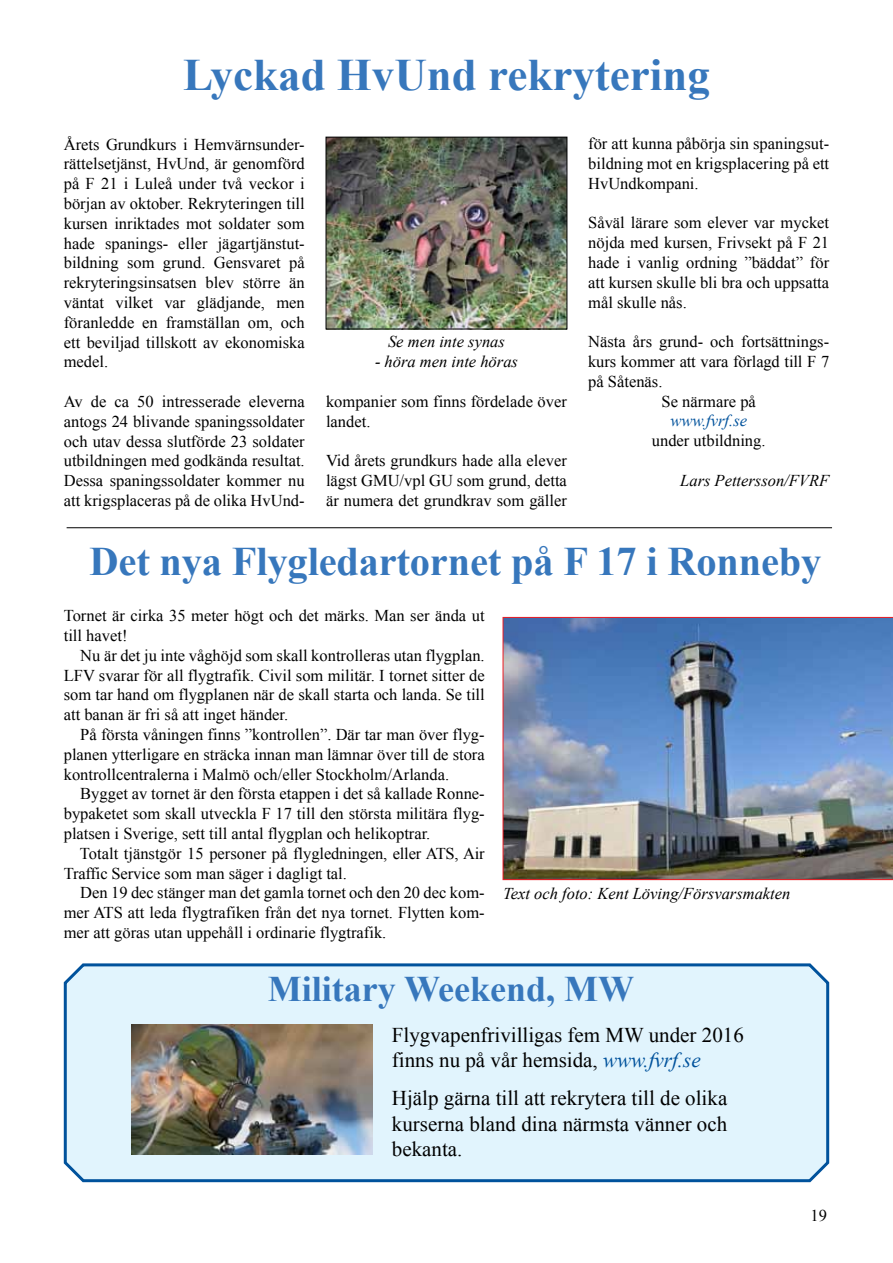
<style>
.page{position:relative;width:893px;height:1263px;background:#fff}
.page>*{position:absolute;margin:0;border:0;box-sizing:border-box;transform-origin:0 0}
.t1{font:700 45px "Times New Roman";color:#3777bc}
.t2{font:700 40.5px "Times New Roman";letter-spacing:-.005em;color:#3777bc}
.t3{font:700 36px "Times New Roman";color:#3777bc}
.t4{font:21px/25.2px "Times New Roman";color:#000}
.t5{font:16.5px/19.8px "Times New Roman";color:#000;text-align:justify}
.t6{font:italic 16.5px "Times New Roman";color:#000}
.t7{font:italic 16.5px "Times New Roman";color:#00529c}
.s1{font-style:italic;color:#00529c}
</style>
<div class="page">
<img style="left:328px;top:139px;width:237px;height:188px">
<div style="left:326px;top:137px;width:241px;height:192px;border:1px solid #000"></div>
<hr style="left:67px;top:527px;width:765px;height:1px;background:#000">
<img style="left:503px;top:617px;width:390px;height:263px">
<div style="left:63px;top:963px;width:767px;height:220px;background:#e1f4fd"></div>
<img style="left:132px;top:1024px;width:241px;height:131px">
<h1 class="t1" style="left:183px;top:44px;width:528px">Lyckad HvUnd rekrytering</h1>
<p class="t5" style="left:588px;top:134px;width:242px">för att kunna påbörja sin spaningsut&shy;bildning mot en krigsplacering på ett HvUndkompani.</p>
<p class="t5" style="left:588px;top:213px;width:242px">Såväl lärare som elever var mycket nöjda med kursen, Frivsekt på F 21 hade i vanlig ordning ”bäddat” för att kursen skulle bli bra och uppsatta mål skulle nås.</p>
<p class="t5" style="left:588px;top:332px;width:242px">Nästa års grund- och fortsättnings-</p>
<p class="t5" style="left:588px;top:351px;width:243px">kurs kommer att vara förlagd till F 7</p>
<p class="t5" style="left:588px;top:371px;width:76px">på Såtenäs.</p>
<p class="t5" style="left:661px;top:391px;width:96px">Se närmare på</p>
<p class="t7" style="left:670px;top:410px;width:78px">www.fvrf.se</p>
<p class="t5" style="left:652px;top:431px;width:115px">under utbildning.</p>
<p class="t6" style="left:680px;top:469px;width:150px">Lars Pettersson/FVRF</p>
<p class="t5" style="left:64px;top:134px;width:242px">Årets Grundkurs i Hemvärnsunder&shy;rättelsetjänst, HvUnd, är genomförd på F 21 i Luleå under två veckor i början av oktober. Rekryteringen till kursen inriktades mot soldater som hade spanings- eller jägartjänstut&shy;bildning som grund. Gensvaret på rekryteringsinsatsen blev större än väntat vilket var glädjande, men föranledde en framställan om, och ett beviljad tillskott av ekonomiska medel.</p>
<p class="t5" style="left:64px;top:391px;width:242px">Av de ca 50 intresserade eleverna antogs 24 blivande spaningssoldater och utav dessa slutförde 23 soldater utbildningen med godkända resultat.<br>Dessa spaningssoldater kommer nu att krigsplaceras på de olika HvUnd-</p>
<p class="t5" style="left:326px;top:391px;width:242px">kompanier som finns fördelade över landet.</p>
<p class="t6" style="left:388px;top:330px;width:118px">Se men inte synas</p>
<p class="t6" style="left:375px;top:350px;width:144px">- höra men inte höras</p>
<p class="t5" style="left:326px;top:450px;width:242px">Vid årets grundkurs hade alla elever lägst GMU/vpl GU som grund, detta är numera det grundkrav som gäller</p>
<h2 class="t2" style="left:90px;top:533px;width:733px">Det nya Flygledartornet på F 17 i Ronneby</h2>
<p class="t5" style="left:64px;top:605px;width:422px">Tornet är cirka 35 meter högt och det märks. Man ser ända ut till havet!</p>
<p class="t5" style="left:64px;top:645px;width:422px;text-indent:16px">Nu är det ju inte våghöjd som skall kontrolleras utan flygplan.<br>LFV svarar för all flygtrafik. Civil som militär. I tornet sitter de som tar hand om flygplanen när de skall starta och landa. Se till att banan är fri så att inget händer.</p>
<p class="t5" style="left:64px;top:724px;width:422px;text-indent:16px">På första våningen finns ”kontrollen”. Där tar man över flyg&shy;planen ytterligare en sträcka innan man lämnar över till de stora kontrollcentralerna i Malmö och/eller Stockholm/Arlanda.</p>
<p class="t5" style="left:64px;top:784px;width:422px;text-indent:16px">Bygget av tornet är den första etappen i det så kallade Ronne&shy;bypaketet som skall utveckla F 17 till den största militära flyg&shy;platsen i Sverige, sett till antal flygplan och helikoptrar.</p>
<p class="t5" style="left:64px;top:843px;width:422px;text-indent:16px">Totalt tjänstgör 15 personer på flygledningen, eller ATS, Air<br>Traffic Service som man säger i dagligt tal.</p>
<p class="t5" style="left:64px;top:883px;width:422px;text-indent:16px">Den 19 dec stänger man det gamla tornet och den 20 dec kom&shy;mer ATS att leda flygtrafiken från det nya tornet. Flytten kom&shy;mer att göras utan uppehåll i ordinarie flygtrafik.</p>
<p class="t6" style="left:503px;top:882px;width:289px">Text och foto: Kent Löving/Försvarsmakten</p>
<h3 class="t3" style="left:268px;top:964px;width:368px">Military Weekend, MW</h3>
<p class="t4" style="left:392px;top:1022px;width:353px">Flygvapenfrivilligas fem MW under 2016 finns nu på vår hemsida, <span class="s1">www.fvrf.se</span></p>
<p class="t4" style="left:392px;top:1085px;width:337px;text-align:justify">Hjälp gärna till att rekrytera till de olika kurserna bland dina närmsta vänner och bekanta.</p>
<p class="t5" style="left:811px;top:1205px;width:18px">19</p>
</div>
